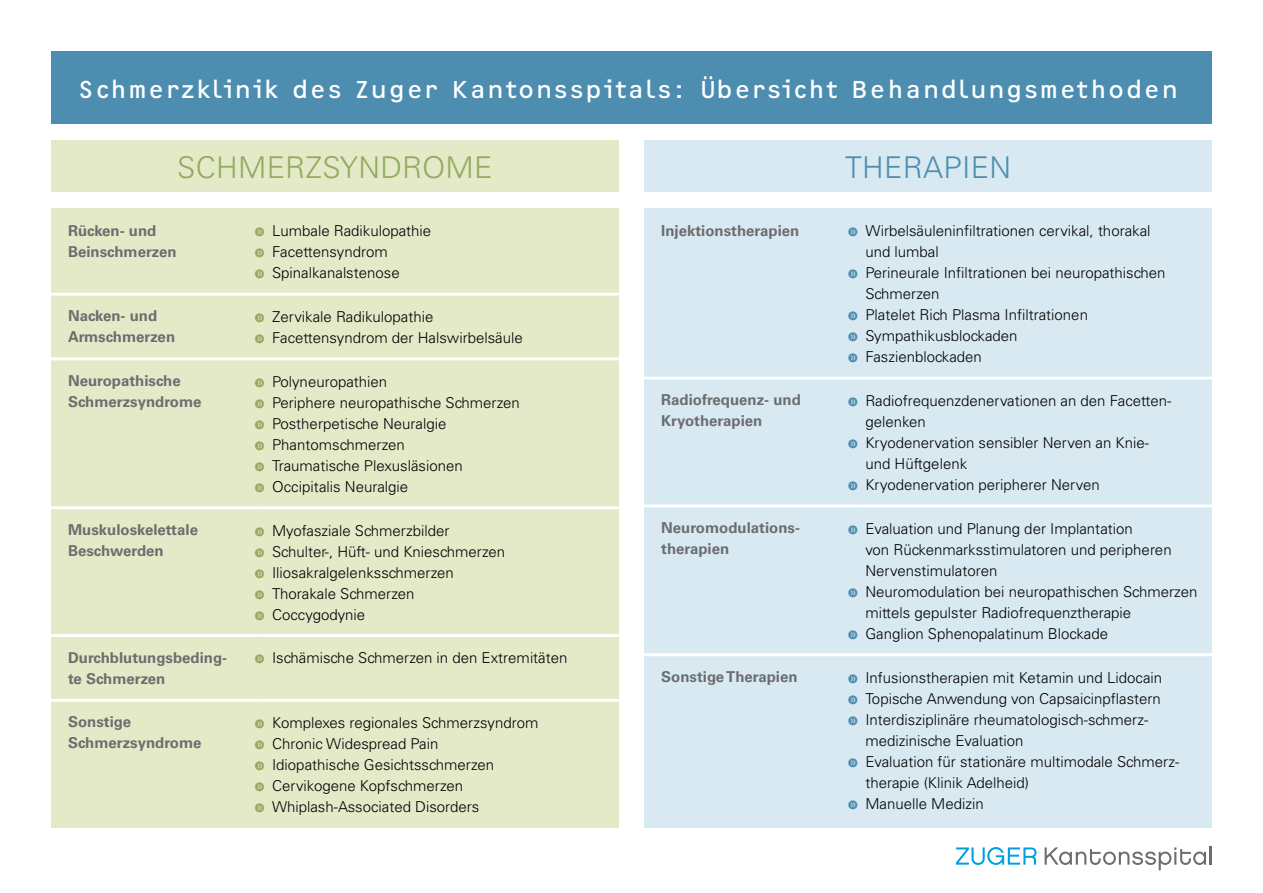
<style>
.page{position:relative;width:1263px;height:893px;background:#fff}
.page>*{position:absolute;margin:0;border:0;box-sizing:border-box;transform-origin:0 0}
.t1{font:300 30px "Univers";letter-spacing:.01em;color:#94aa61}
.t2{font:300 30px "Univers";letter-spacing:.01em;color:#4d8eb0}
.t3{font:25.5px "Vision";letter-spacing:-.04em;color:#fff}
.t4{font:300 15px/21px "Univers";color:#000}
.t5{font:700 15px/21px "Univers";color:#6b6e6e}
.s1{font-family:"ZGKS Aufzaehlung 0";font-weight:400;color:#94aa61}
.s2{font-family:"ZGKS Aufzaehlung 0";font-weight:400;color:#4d8eb0}
</style>
<div class="page">
<div style="left:51px;top:208px;width:568px;height:620px;background:#e4e9c8"></div>
<div style="left:644px;top:208px;width:568px;height:620px;background:#d9e9f2"></div>
<div style="left:51px;top:140px;width:568px;height:51px;background:#e4e9c8"></div>
<div style="left:644px;top:140px;width:568px;height:51px;background:#d9e9f2"></div>
<hr style="left:51px;top:293px;width:213px;height:3px;background:#fff">
<hr style="left:264px;top:293px;width:355px;height:3px;background:#fff">
<hr style="left:51px;top:357px;width:213px;height:3px;background:#fff">
<hr style="left:264px;top:357px;width:355px;height:3px;background:#fff">
<hr style="left:51px;top:506px;width:213px;height:3px;background:#fff">
<hr style="left:264px;top:506px;width:355px;height:3px;background:#fff">
<hr style="left:51px;top:634px;width:213px;height:3px;background:#fff">
<hr style="left:264px;top:634px;width:355px;height:3px;background:#fff">
<hr style="left:51px;top:699px;width:213px;height:3px;background:#fff">
<hr style="left:264px;top:699px;width:355px;height:3px;background:#fff">
<hr style="left:644px;top:377px;width:213px;height:3px;background:#fff">
<hr style="left:857px;top:377px;width:355px;height:3px;background:#fff">
<hr style="left:644px;top:504px;width:213px;height:3px;background:#fff">
<hr style="left:857px;top:504px;width:355px;height:3px;background:#fff">
<hr style="left:644px;top:653px;width:213px;height:3px;background:#fff">
<hr style="left:857px;top:653px;width:355px;height:3px;background:#fff">
<div style="left:51px;top:51px;width:1161px;height:72px;background:#4d8eb0"></div>
<svg style="left:956px;top:847px;width:80px;height:18px"></svg>
<svg style="left:1045px;top:846px;width:167px;height:24px"></svg>
<h2 class="t3" style="left:77px;top:73px;width:1104px">Schmerzklinik des Zuger Kantonsspitals: Übersicht Behandlungsmethoden</h2>
<h1 class="t1" style="left:177px;top:149px;width:317px">SCHMERZSYNDROME</h1>
<h1 class="t2" style="left:845px;top:149px;width:167px">THERAPIEN</h1>
<p class="t5" style="left:68px;top:220px;width:110px">Rücken- und<br>Beinschmerzen</p>
<p class="t4" style="left:255px;top:220px;width:178px"><span class="s1">0</span> Lumbale Radikulopathie<br><span class="s1">0</span> Facettensyndrom<br><span class="s1">0</span> Spinalkanalstenose</p>
<p class="t5" style="left:68px;top:306px;width:109px">Nacken- und<br>Armschmerzen</p>
<p class="t4" style="left:255px;top:306px;width:269px"><span class="s1">0</span> Zervikale Radikulopathie<br><span class="s1">0</span> Facettensyndrom der Halswirbelsäule</p>
<p class="t5" style="left:68px;top:370px;width:135px">Neuropathische<br>Schmerzsyndrome</p>
<p class="t4" style="left:255px;top:371px;width:266px"><span class="s1">0</span> Polyneuropathien<br><span class="s1">0</span> Periphere neuropathische Schmerzen<br><span class="s1">0</span> Postherpetische Neuralgie<br><span class="s1">0</span> Phantomschmerzen<br><span class="s1">0</span> Traumatische Plexusläsionen<br><span class="s1">0</span> Occipitalis Neuralgie</p>
<p class="t5" style="left:68px;top:519px;width:131px">Muskuloskelettale<br>Beschwerden</p>
<p class="t4" style="left:255px;top:520px;width:251px"><span class="s1">0</span> Myofasziale Schmerzbilder<br><span class="s1">0</span> Schulter-, Hüft- und Knieschmerzen<br><span class="s1">0</span> Iliosakralgelenksschmerzen<br><span class="s1">0</span> Thorakale Schmerzen<br><span class="s1">0</span> Coccygodynie</p>
<p class="t5" style="left:68px;top:647px;width:161px">Durchblutungsbeding&shy;te Schmerzen</p>
<p class="t4" style="left:255px;top:648px;width:314px"><span class="s1">0</span> Ischämische Schmerzen in den Extremitäten</p>
<p class="t5" style="left:68px;top:711px;width:135px">Sonstige<br>Schmerzsyndrome</p>
<p class="t4" style="left:255px;top:712px;width:285px"><span class="s1">0</span> Komplexes regionales Schmerzsyndrom <span class="s1">0</span> Chronic Widespread Pain<br><span class="s1">0</span> Idiopathische Gesichtsschmerzen<br><span class="s1">0</span> Cervikogene Kopfschmerzen<br><span class="s1">0</span> Whiplash-Associated Disorders</p>
<p class="t5" style="left:661px;top:220px;width:140px">Injektionstherapien</p>
<p class="t4" style="left:848px;top:220px;width:304px"><span class="s2">0</span> Wirbelsäuleninfiltrationen cervikal, thorakal</p>
<p class="t4" style="left:865px;top:241px;width:75px">und lumbal</p>
<p class="t4" style="left:848px;top:262px;width:319px"><span class="s2">0</span> Perineurale Infiltrationen bei neuropathischen</p>
<p class="t4" style="left:865px;top:283px;width:76px">Schmerzen</p>
<p class="t4" style="left:848px;top:304px;width:241px"><span class="s2">0</span> Platelet Rich Plasma Infiltrationen</p>
<p class="t4" style="left:848px;top:325px;width:171px"><span class="s2">0</span> Sympathikusblockaden</p>
<p class="t4" style="left:848px;top:346px;width:135px"><span class="s2">0</span> Faszienblockaden</p>
<p class="t5" style="left:661px;top:390px;width:141px">Radiofrequenz- und<br>Kryotherapien</p>
<p class="t4" style="left:848px;top:390px;width:324px"><span class="s2">0</span> Radiofrequenzdenervationen an den Facetten-</p>
<p class="t4" style="left:865px;top:411px;width:62px">gelenken</p>
<p class="t4" style="left:848px;top:432px;width:302px"><span class="s2">0</span> Kryodenervation sensibler Nerven an Knie-</p>
<p class="t4" style="left:865px;top:453px;width:103px">und Hüftgelenk</p>
<p class="t4" style="left:848px;top:474px;width:253px"><span class="s2">0</span> Kryodenervation peripherer Nerven</p>
<p class="t5" style="left:661px;top:517px;width:139px">Neuromodulations&shy;therapien</p>
<p class="t4" style="left:848px;top:518px;width:286px"><span class="s2">0</span> Evaluation und Planung der Implantation</p>
<p class="t4" style="left:865px;top:539px;width:308px">von Rückenmarksstimulatoren und peripheren</p>
<p class="t4" style="left:865px;top:560px;width:133px">Nervenstimulatoren</p>
<p class="t4" style="left:848px;top:581px;width:350px"><span class="s2">0</span> Neuromodulation bei neuropathischen Schmerzen</p>
<p class="t4" style="left:865px;top:602px;width:267px">mittels gepulster Radiofrequenztherapie</p>
<p class="t4" style="left:848px;top:623px;width:261px"><span class="s2">0</span> Ganglion Sphenopalatinum Blockade</p>
<p class="t5" style="left:661px;top:666px;width:138px">Sonstige Therapien</p>
<p class="t4" style="left:848px;top:667px;width:315px"><span class="s2">0</span> Infusionstherapien mit Ketamin und Lidocain</p>
<p class="t4" style="left:848px;top:688px;width:314px"><span class="s2">0</span> Topische Anwendung von Capsaicinpflastern</p>
<p class="t4" style="left:848px;top:709px;width:301px"><span class="s2">0</span> Interdisziplinäre rheumatologisch-schmerz-</p>
<p class="t4" style="left:865px;top:730px;width:160px">medizinische Evaluation</p>
<p class="t4" style="left:848px;top:751px;width:332px"><span class="s2">0</span> Evaluation für stationäre multimodale Schmerz-</p>
<p class="t4" style="left:865px;top:772px;width:165px">therapie (Klinik Adelheid)</p>
<p class="t4" style="left:848px;top:793px;width:137px"><span class="s2">0</span> Manuelle Medizin</p>
</div>
